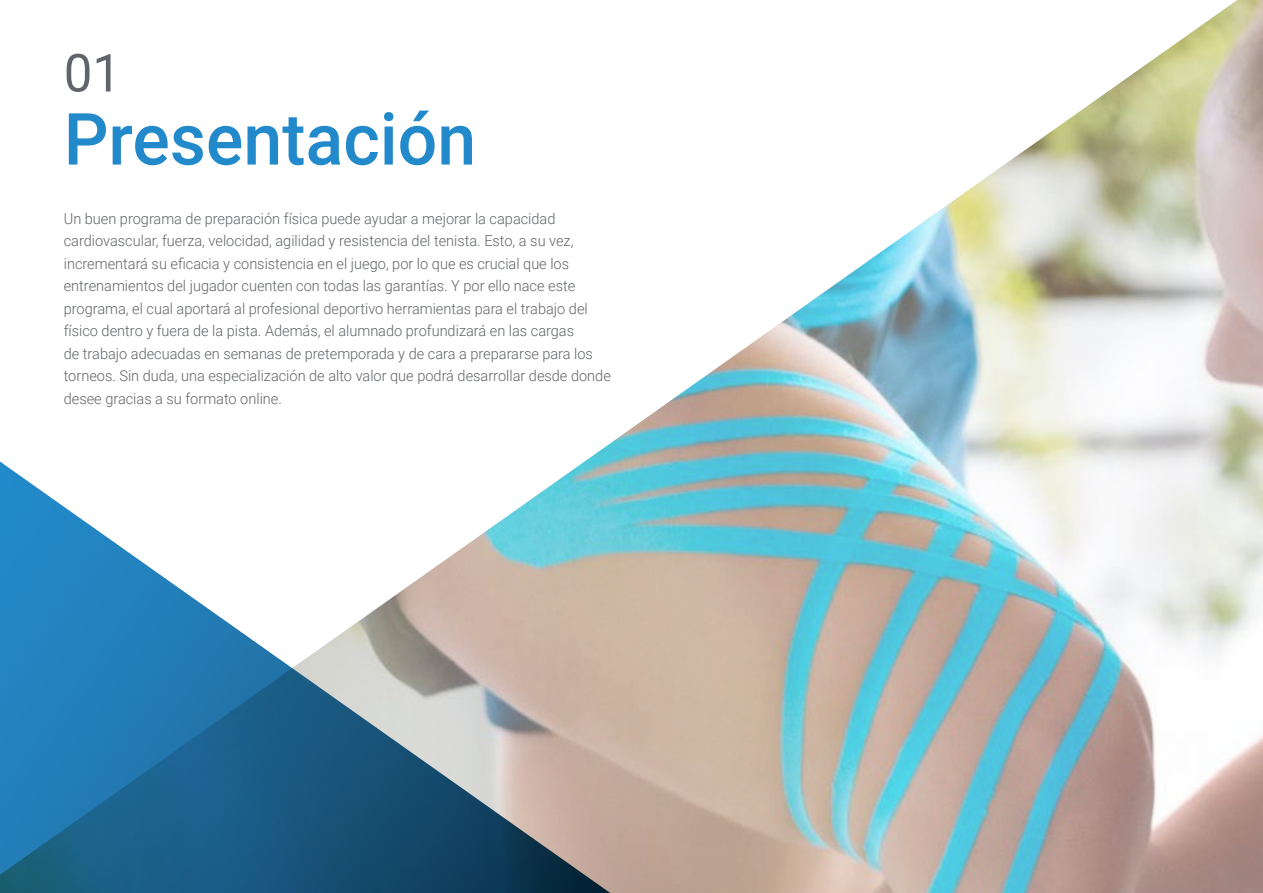
<style>
.page{position:relative;width:1263px;height:893px;background:#fff}
.page>*{position:absolute;margin:0;border:0;box-sizing:border-box;transform-origin:0 0}
.t1{font:500 72px "Roboto";color:#2289ca}
.t2{font:52.5px "Roboto";color:#61646a}
.t3{font:300 15px/22.5px "Roboto";color:#61646a}
</style>
<div class="page">
<img style="left:606px;top:0;width:657px;height:893px">
<svg style="left:0;top:446px;width:640px;height:447px"></svg>
<h2 class="t2" style="left:64px;top:36px;width:59px">01</h2>
<h1 class="t1" style="left:64px;top:89px;width:414px">Presentación</h1>
<p class="t3" style="left:64px;top:207px;width:549px">Un buen programa de preparación física puede ayudar a mejorar la capacidad cardiovascular, fuerza, velocidad, agilidad y resistencia del tenista. Esto, a su vez, incrementará su eficacia y consistencia en el juego, por lo que es crucial que los entrenamientos del jugador cuenten con todas las garantías. Y por ello nace este programa, el cual aportará al profesional deportivo herramientas para el trabajo del físico dentro y fuera de la pista. Además, el alumnado profundizará en las cargas<br>de trabajo adecuadas en semanas de pretemporada y de cara a prepararse para los torneos. Sin duda, una especialización de alto valor que podrá desarrollar desde donde desee gracias a su formato online.</p>
</div>
